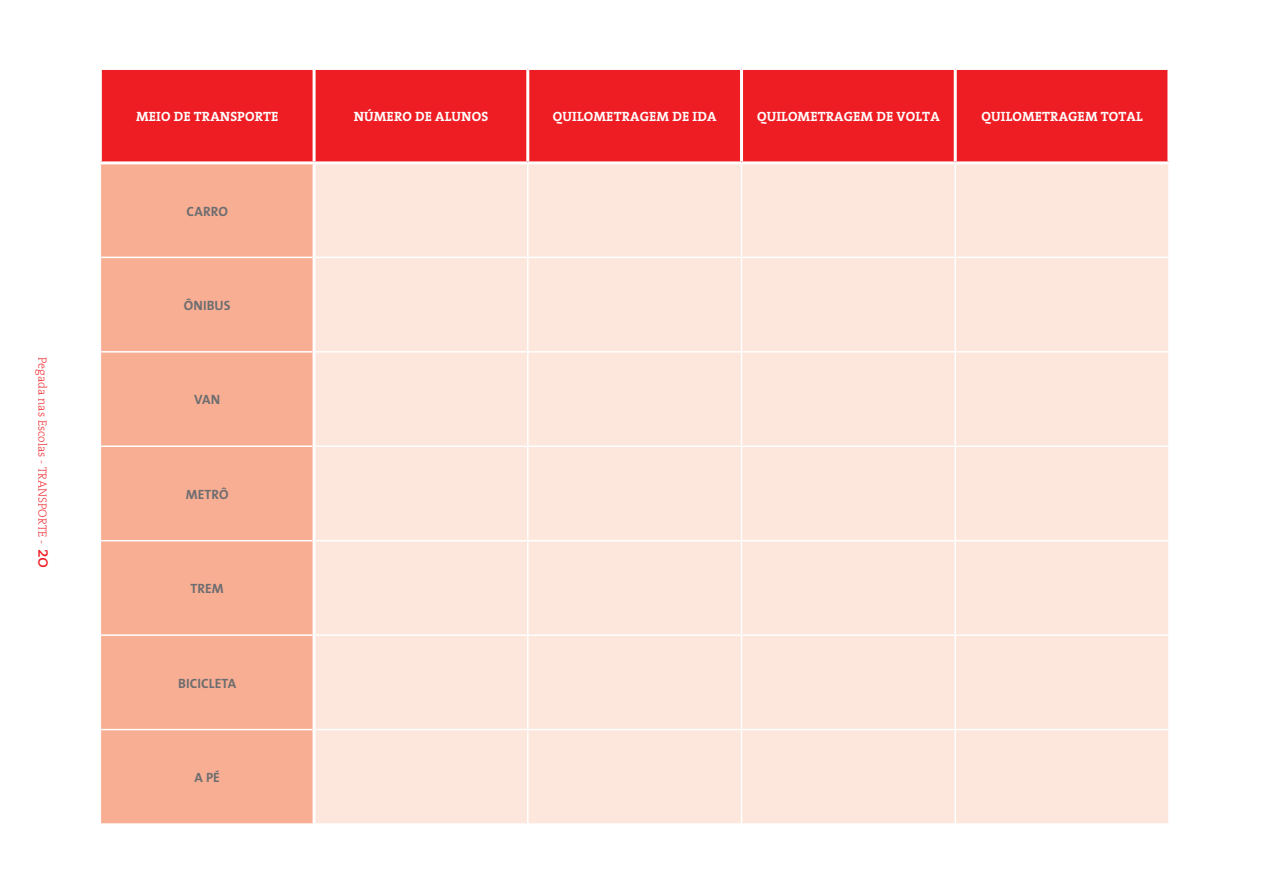
<style>
.page{position:relative;width:1263px;height:893px;background:#fff}
.page>*{position:absolute;margin:0;border:0;box-sizing:border-box;transform-origin:0 0}
.t1{font:700 13.5px "The Serif 7";letter-spacing:.01em;color:#fff}
.t2{font:700 13.5px "The Sans B7";letter-spacing:.005em;color:#6c6d70}
.t3{font:200 12px "The Serif 2";color:#ee1d23}
.s1{font-family:"The Serif 5";font-weight:400;font-size:18px}
</style>
<div class="page">
<div style="left:102px;top:70px;width:1065px;height:91px;background:#ee1d23"></div>
<div style="left:101px;top:164px;width:212px;height:659px;background:#f8ae93"></div>
<div style="left:316px;top:164px;width:852px;height:659px;background:#fde7dc"></div>
<hr style="left:100px;top:257px;width:213px;height:1px;background:#fff">
<hr style="left:100px;top:351px;width:213px;height:2px;background:#fff">
<hr style="left:100px;top:445px;width:213px;height:2px;background:#fff">
<hr style="left:100px;top:540px;width:213px;height:1px;background:#fff">
<hr style="left:100px;top:634px;width:213px;height:2px;background:#fff">
<hr style="left:100px;top:729px;width:213px;height:1px;background:#fff">
<hr style="left:527px;top:164px;width:1px;height:93px;background:#fff">
<hr style="left:741px;top:164px;width:1px;height:93px;background:#fff">
<hr style="left:954px;top:164px;width:2px;height:93px;background:#fff">
<hr style="left:316px;top:257px;width:212px;height:1px;background:#fff">
<hr style="left:528px;top:257px;width:213px;height:1px;background:#fff">
<hr style="left:527px;top:258px;width:1px;height:93px;background:#fff">
<hr style="left:741px;top:257px;width:214px;height:1px;background:#fff">
<hr style="left:741px;top:258px;width:1px;height:93px;background:#fff">
<hr style="left:955px;top:257px;width:215px;height:1px;background:#fff">
<hr style="left:954px;top:258px;width:2px;height:93px;background:#fff">
<hr style="left:316px;top:351px;width:212px;height:2px;background:#fff">
<hr style="left:528px;top:351px;width:213px;height:2px;background:#fff">
<hr style="left:527px;top:353px;width:1px;height:92px;background:#fff">
<hr style="left:741px;top:351px;width:214px;height:2px;background:#fff">
<hr style="left:741px;top:353px;width:1px;height:92px;background:#fff">
<hr style="left:955px;top:351px;width:215px;height:2px;background:#fff">
<hr style="left:954px;top:353px;width:2px;height:92px;background:#fff">
<hr style="left:316px;top:445px;width:212px;height:2px;background:#fff">
<hr style="left:528px;top:445px;width:213px;height:2px;background:#fff">
<hr style="left:527px;top:447px;width:1px;height:93px;background:#fff">
<hr style="left:741px;top:445px;width:214px;height:2px;background:#fff">
<hr style="left:741px;top:447px;width:1px;height:93px;background:#fff">
<hr style="left:955px;top:445px;width:215px;height:2px;background:#fff">
<hr style="left:954px;top:447px;width:2px;height:93px;background:#fff">
<hr style="left:316px;top:540px;width:212px;height:1px;background:#fff">
<hr style="left:528px;top:540px;width:213px;height:1px;background:#fff">
<hr style="left:527px;top:541px;width:1px;height:93px;background:#fff">
<hr style="left:741px;top:540px;width:214px;height:1px;background:#fff">
<hr style="left:741px;top:541px;width:1px;height:93px;background:#fff">
<hr style="left:955px;top:540px;width:215px;height:1px;background:#fff">
<hr style="left:954px;top:541px;width:2px;height:93px;background:#fff">
<hr style="left:316px;top:634px;width:212px;height:2px;background:#fff">
<hr style="left:528px;top:634px;width:213px;height:2px;background:#fff">
<hr style="left:527px;top:636px;width:1px;height:93px;background:#fff">
<hr style="left:741px;top:634px;width:214px;height:2px;background:#fff">
<hr style="left:741px;top:636px;width:1px;height:93px;background:#fff">
<hr style="left:955px;top:634px;width:215px;height:2px;background:#fff">
<hr style="left:954px;top:636px;width:2px;height:93px;background:#fff">
<hr style="left:316px;top:729px;width:212px;height:1px;background:#fff">
<hr style="left:528px;top:729px;width:213px;height:1px;background:#fff">
<hr style="left:527px;top:730px;width:1px;height:93px;background:#fff">
<hr style="left:741px;top:729px;width:214px;height:1px;background:#fff">
<hr style="left:741px;top:730px;width:1px;height:93px;background:#fff">
<hr style="left:955px;top:729px;width:215px;height:1px;background:#fff">
<hr style="left:954px;top:730px;width:2px;height:93px;background:#fff">
<hr style="left:313px;top:70px;width:3px;height:91px;background:#fff">
<hr style="left:526px;top:70px;width:3px;height:91px;background:#fff">
<hr style="left:740px;top:70px;width:3px;height:91px;background:#fff">
<hr style="left:954px;top:70px;width:3px;height:91px;background:#fff">
<p class="t3" style="left:53px;top:357px;width:213px;rotate:90deg">Pegada nas Escolas - TRANSPORTE - <span class="s1">20</span></p>
<p class="t1" style="left:136px;top:105px;width:144px">MEIO DE TRANSPORTE</p>
<p class="t1" style="left:354px;top:105px;width:136px">NÚMERO DE ALUNOS</p>
<p class="t1" style="left:553px;top:105px;width:165px">QUILOMETRAGEM DE IDA</p>
<p class="t1" style="left:757px;top:105px;width:184px">QUILOMETRAGEM DE VOLTA</p>
<p class="t1" style="left:981px;top:105px;width:163px">QUILOMETRAGEM TOTAL</p>
<p class="t2" style="left:187px;top:204px;width:43px">CARRO</p>
<p class="t2" style="left:184px;top:298px;width:48px">ÔNIBUS</p>
<p class="t2" style="left:194px;top:393px;width:27px">VAN</p>
<p class="t2" style="left:186px;top:487px;width:43px">METRÔ</p>
<p class="t2" style="left:191px;top:582px;width:35px">TREM</p>
<p class="t2" style="left:178px;top:676px;width:59px">BICICLETA</p>
<p class="t2" style="left:195px;top:770px;width:27px">APÉ</p>
</div>
